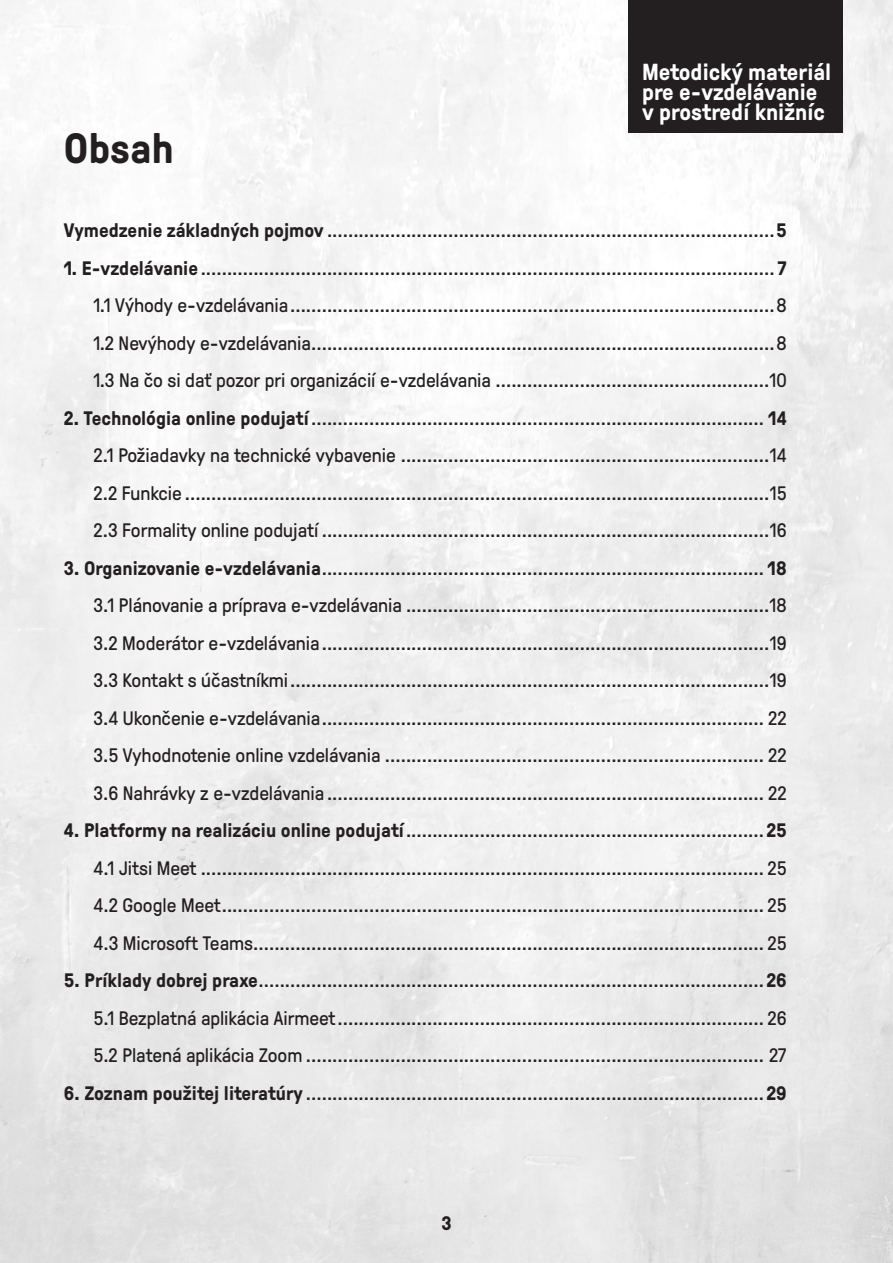
<style>
.page{position:relative;width:893px;height:1263px;background:#fff}
.page>*{position:absolute;margin:0;border:0;box-sizing:border-box;transform-origin:0 0}
.t1{font:700 42.15px "GT Pressura";color:#231f20}
.t2{font:700 23.25px/19.8px "GT Pressura";color:#fff}
.text{font:19.5px "GT Pressura";color:#231f20}
.t3{font:700 19.5px "GT Pressura";color:#231f20}
.s1{font-weight:700}
</style>
<div class="page">
<div style="left:628px;top:0;width:215px;height:133px;background:#231f20"></div>
<p class="t1" style="left:64px;top:123px;width:112px">Obsah</p>
<p class="t2" style="left:642px;top:63px;width:191px">Metodický materiál pre e-vzdelávanie v prostredí knižníc</p>
<p class="text" style="left:64px;top:215px;width:724px"><span class="s1">Vymedzenie základných pojmov</span> .....................................................................................<span class="s1">5</span></p>
<p class="text" style="left:64px;top:253px;width:724px"><span class="s1">1. E-vzdelávanie</span> ............................................................................................................. <span class="s1">7</span></p>
<p class="text" style="left:94px;top:290px;width:695px">1.1 Výhody e-vzdelávania............................................................................................8</p>
<p class="text" style="left:94px;top:328px;width:695px">1.2 Nevýhody e-vzdelávania........................................................................................8</p>
<p class="text" style="left:94px;top:365px;width:695px">1.3 Na čo si dať pozor pri organizácií e-vzdelávania ....................................................10</p>
<p class="text" style="left:64px;top:403px;width:724px"><span class="s1">2. Technológia online podujatí</span>...................................................................................... <span class="s1">14</span></p>
<p class="text" style="left:94px;top:440px;width:695px">2.1 Požiadavky na technické vybavenie ......................................................................14</p>
<p class="text" style="left:94px;top:478px;width:695px">2.2 Funkcie ...............................................................................................................15</p>
<p class="text" style="left:94px;top:515px;width:695px">2.3 Formality online podujatí .....................................................................................16</p>
<p class="text" style="left:64px;top:553px;width:724px"><span class="s1">3. Organizovanie e-vzdelávania</span>.................................................................................... <span class="s1">18</span></p>
<p class="text" style="left:94px;top:590px;width:695px">3.1 Plánovanie a príprava e-vzdelávania .....................................................................18</p>
<p class="text" style="left:94px;top:628px;width:695px">3.2 Moderátor e-vzdelávania.....................................................................................19</p>
<p class="text" style="left:94px;top:665px;width:695px">3.3 Kontakt s účastníkmi...........................................................................................19</p>
<p class="text" style="left:94px;top:703px;width:695px">3.4 Ukončenie e-vzdelávania.................................................................................... 22</p>
<p class="text" style="left:94px;top:740px;width:695px">3.5 Vyhodnotenie online vzdelávania ........................................................................ 22</p>
<p class="text" style="left:94px;top:778px;width:695px">3.6 Nahrávky z e-vzdelávania ................................................................................... 22</p>
<p class="text" style="left:64px;top:815px;width:724px"><span class="s1">4. Platformy na realizáciu online podujatí</span>....................................................................<span class="s1">25</span></p>
<p class="text" style="left:94px;top:853px;width:695px">4.1 Jitsi Meet ........................................................................................................... 25</p>
<p class="text" style="left:94px;top:890px;width:695px">4.2 Google Meet....................................................................................................... 25</p>
<p class="text" style="left:94px;top:928px;width:695px">4.3 Microsoft Teams................................................................................................. 25</p>
<p class="text" style="left:64px;top:965px;width:724px"><span class="s1">5. Príklady dobrej praxe</span>................................................................................................<span class="s1">26</span></p>
<p class="text" style="left:94px;top:1003px;width:695px">5.1 Bezplatná aplikácia Airmeet................................................................................. 26</p>
<p class="text" style="left:94px;top:1040px;width:695px">5.2 Platená aplikácia Zoom ....................................................................................... 27</p>
<p class="text" style="left:64px;top:1078px;width:724px"><span class="s1">6. Zoznam použitej literatúry</span> .......................................................................................<span class="s1">29</span></p>
<p class="t3" style="left:441px;top:1211px;width:12px">3</p>
</div>
